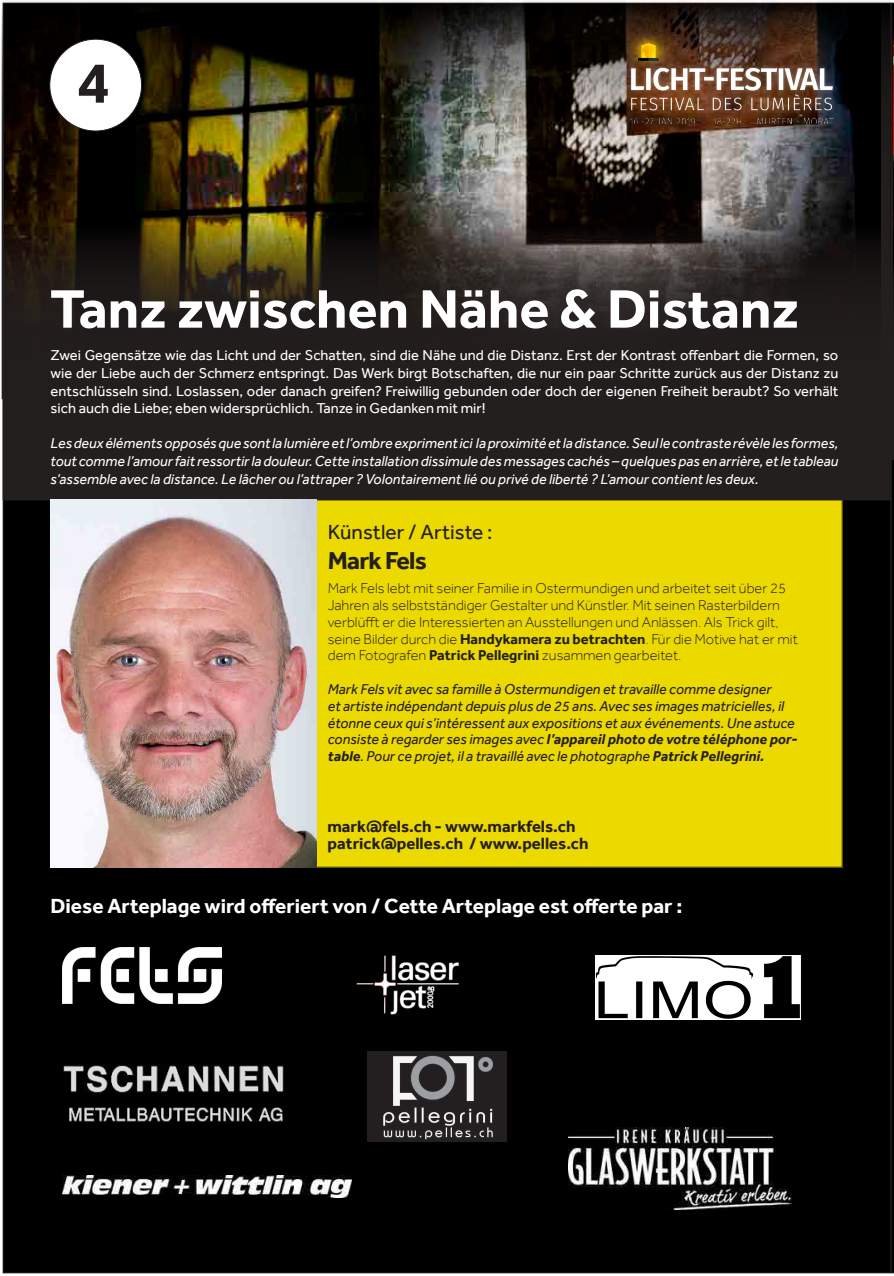
<style>
.page{position:relative;width:894px;height:1276px;background:#fff}
.page>*{position:absolute;margin:0;border:0;box-sizing:border-box;transform-origin:0 0}
.t1{font:700 60.2px "Effra";color:#241f1f}
.t2{font:700 56px "Effra";color:#fff}
.t3{font:700 25.2px "Effra";letter-spacing:-.03em;color:#241f1f}
.t4{font:700 21px "Effra";color:#fff}
.t5{font:21px "Effra";color:#241f1f}
.t6{font:700 16.8px/16.8px "Effra";color:#241f1f}
.t7{font:14.7px/17.6px "Effra";color:#fff;text-align:justify}
.t8{font:italic 14.7px/17.6px "Effra";color:#fff;text-align:justify}
.t9{font:italic 14.7px/16.8px "Effra";color:#241f1f}
.t10{font:300 14.7px/16.8px "Effra";color:#241f1f}
.s1{font-weight:700}
</style>
<div class="page">
<div style="left:3px;top:3px;width:888px;height:1270px;background:#000"></div>
<img style="left:2px;top:1px;width:888px;height:398px">
<div style="left:50px;top:39px;width:92px;height:92px;background:#fff;border-radius:50%"></div>
<svg style="left:5px;top:227px;width:884px;height:271px;fill:#241f1e"></svg>
<div style="left:50px;top:500px;width:792px;height:367px;background:#ecd900"></div>
<img style="left:630px;top:34px;width:203px;height:90px">
<svg style="left:891px;top:3px;width:3px;height:1270px"></svg>
<img style="left:51px;top:500px;width:265px;height:367px">
<img style="left:63px;top:947px;width:159px;height:56px">
<img style="left:63px;top:1175px;width:288px;height:23px">
<img style="left:596px;top:955px;width:204px;height:64px">
<img style="left:568px;top:1128px;width:224px;height:81px">
<img style="left:368px;top:1051px;width:139px;height:91px">
<img style="left:63px;top:1065px;width:221px;height:57px">
<img style="left:356px;top:955px;width:103px;height:60px">
<h1 class="t1" style="left:77px;top:58px;width:34px">4</h1>
<h2 class="t2" style="left:50px;top:276px;width:750px">Tanz zwischen Nähe &amp; Distanz</h2>
<p class="t7" style="left:51px;top:346px;width:789px">Zwei Gegensätze wie das Licht und der Schatten, sind die Nähe und die Distanz. Erst der Kontrast offenbart die Formen, so wie der Liebe auch der Schmerz entspringt. Das Werk birgt Botschaften, die nur ein paar Schritte zurück aus der Distanz zu entschlüsseln sind. Loslassen, oder danach greifen? Freiwillig gebunden oder doch der eigenen Freiheit beraubt? So verhält sich auch die Liebe; eben widersprüchlich. Tanze in Gedanken mit mir!</p>
<p class="t8" style="left:51px;top:435px;width:789px">Les deux éléments opposés que sont la lumière et l’ombre expriment ici la proximité et la distance. Seul le contraste révèle les formes, tout comme l’amour fait ressortir la douleur. Cette installation dissimule des messages cachés – quelques pas en arrière, et le tableau s’assemble avec la distance. Le lâcher ou l’attraper ? Volontairement lié ou privé de liberté ? L’amour contient les deux.</p>
<h3 class="t5" style="left:328px;top:520px;width:166px">Künstler / Artiste :</h3>
<h3 class="t3" style="left:328px;top:550px;width:101px">Mark Fels</h3>
<p class="t10" style="left:328px;top:580px;width:472px">Mark Fels lebt mit seiner Familie in Ostermundigen und arbeitet seit über 25<br>Jahren als selbstständiger Gestalter und Künstler. Mit seinen Rasterbildern verblüfft er die Interessierten an Ausstellungen und Anlässen. Als Trick gilt, seine Bilder durch die <span class="s1">Handykamera zu betrachten</span>. Für die Motive hat er mit dem Fotografen <span class="s1">Patrick Pellegrini</span> zusammen gearbeitet.</p>
<p class="t9" style="left:328px;top:681px;width:471px">Mark Fels vit avec sa famille à Ostermundigen et travaille comme designer<br>et artiste indépendant depuis plus de 25 ans. Avec ses images matricielles, il étonne ceux qui s’intéressent aux expositions et aux événements. Une astuce consiste à regarder ses images avec <span class="s1">l’appareil photo de votre téléphone por&shy;table</span>. Pour ce projet, il a travaillé avec le photographe <span class="s1">Patrick Pellegrini.</span></p>
<p class="t6" style="left:327px;top:819px;width:263px">mark@fels.ch - www.markfels.ch patrick@pelles.ch / www.pelles.ch</p>
<h3 class="t4" style="left:51px;top:894px;width:633px">Diese Arteplage wird offeriert von / Cette Arteplage est offerte par :</h3>
</div>
